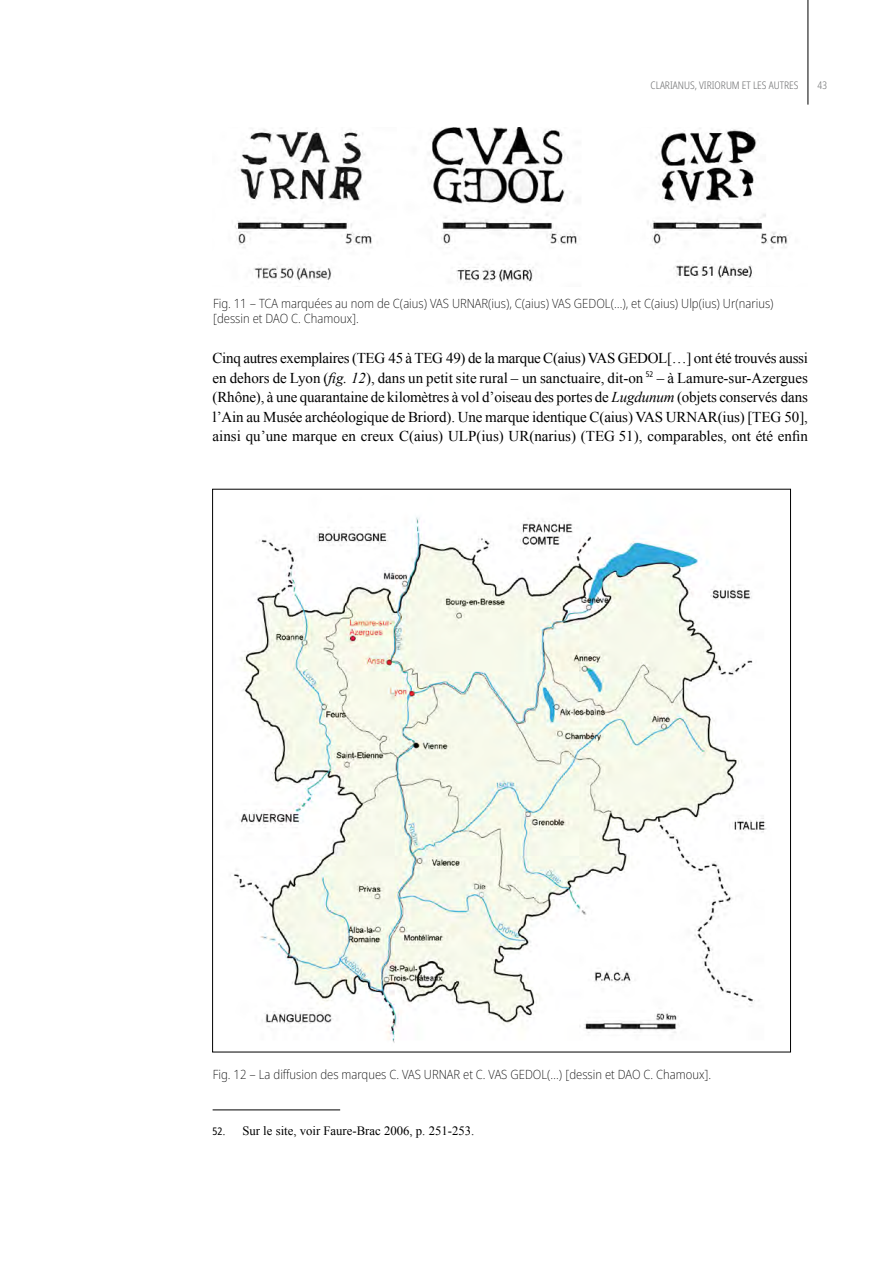
<style>
.page{position:relative;width:893px;height:1263px;background:#fff}
.page>*{position:absolute;margin:0;border:0;box-sizing:border-box;transform-origin:0 0}
.t1{font:15px/19.5px "Times New Roman";color:#000;text-align:justify}
.t2{font:200 semi-condensed 12.75px/15.3px "Noto Sans";color:#000}
.t3{font:12.75px "Times New Roman";color:#000}
.t4{font:300 condensed 10.5px "Noto Sans";color:#707172}
.s1{font-style:italic}
.s2{font-family:"Noto Sans";font-stretch:condensed;font-size:10.5px}
</style>
<div class="page">
<hr style="left:808px;top:0;width:1px;height:105px;background:#000">
<hr style="left:213px;top:1110px;width:127px;height:1px;background:#000">
<img style="left:235px;top:128px;width:554px;height:155px">
<img style="left:234px;top:517px;width:533px;height:526px">
<p class="t4" style="left:651px;top:78px;width:149px">CLARIANUS, VIRIORUM ET LES AUTRES</p>
<p class="t4" style="left:817px;top:78px;width:11px">43</p>
<p class="t2" style="left:213px;top:296px;width:562px">Fig. 11 – TCA marquées au nom de C(aius) VAS URNAR(ius), C(aius) VAS GEDOL(…), et C(aius) Ulp(ius) Ur(narius) [dessin et DAO C. Chamoux].</p>
<p class="t1" style="left:213px;top:348px;width:597px">Cinq autres exemplaires (TEG 45 à TEG 49) de la marque C(aius) VAS GEDOL[…] ont été trouvés aussi en dehors de Lyon (<span class="s1">fig. 12</span>), dans un petit site rural – un sanctuaire, dit-on <sup>52</sup> – à Lamure-sur-Azergues (Rhône), à une quarantaine de kilomètres à vol d’oiseau des portes de <span class="s1">Lugdunum</span> (objets conservés dans l’Ain au Musée archéologique de Briord). Une marque identique C(aius) VAS URNAR(ius) [TEG 50], ainsi qu’une marque en creux C(aius) ULP(ius) UR(narius) (TEG 51), comparables, ont été enfin</p>
<p class="t2" style="left:213px;top:1067px;width:500px">Fig. 12 – La diffusion des marques C. VAS URNAR et C. VAS GEDOL(…) [dessin et DAO C. Chamoux].</p>
<p class="t3" style="left:213px;top:1122px;width:263px"><span class="s2">52</span>. Sur le site, voir Faure-Brac 2006, p. 251‑253.</p>
</div>
